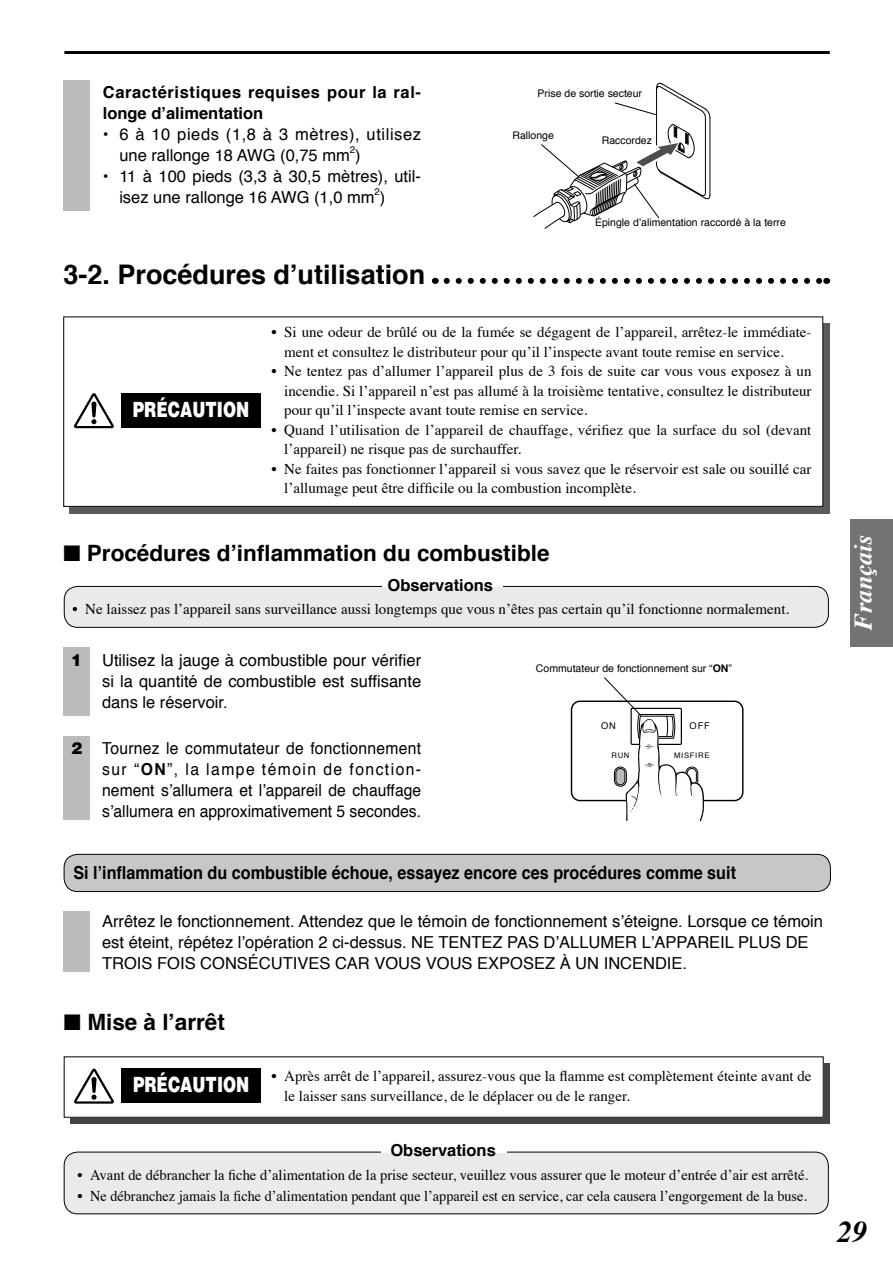
<style>
.page{position:relative;width:893px;height:1263px;background:#fff}
.page>*{position:absolute;margin:0;border:0;box-sizing:border-box;transform-origin:0 0}
.t1{font:italic 700 30px "Times";color:#000}
.t2{font:700 27px "Helvetica";color:#000}
.t3{font:italic 700 25.5px "Times";color:#fff}
.t4{font:700 22.5px "Helvetica";color:#000}
.t5{font:900 21px "Helvetica";color:#fff;scale:.75 1}
.t6{font:700 18px "Helvetica";color:#000;scale:.9 1}
.t7{font:16.5px/21px "Helvetica";color:#000}
.t8{font:16.5px/21px "Helvetica";color:#000;text-align:justify;scale:.95 1}
.t9{font:16.5px/21px "Helvetica";letter-spacing:.035em;color:#000}
.t10{font:700 16.5px/21px "Helvetica";letter-spacing:.035em;color:#000}
.t11{font:700 16.5px "Helvetica";color:#000}
.t12{font:15px/19.5px "Times";color:#000}
.t13{font:10.5px "Helvetica";color:#000}
.t14{font:9.6px "Helvetica";color:#000}
.t15{font:9.3px "Helvetica";color:#000}
.t16{font:7.65px "Helvetica";letter-spacing:.1em;color:#000}
.s1{font-weight:900}
.s2{font-weight:700}
</style>
<div class="page">
<div style="left:851px;top:519px;width:42px;height:127px;background:#737373"></div>
<hr style="left:64px;top:51px;width:766px;height:3px;background:#000">
<div style="left:64px;top:81px;width:26px;height:130px;background:#bbb"></div>
<svg style="left:533px;top:82px;width:178px;height:147px"></svg>
<svg style="left:447px;top:278px;width:373px;height:6px"></svg>
<svg style="left:69px;top:323px;width:760px;height:190px;background:#535353"></svg>
<div style="left:64px;top:317px;width:759px;height:189px;background:#fff"></div>
<svg style="left:74px;top:393px;width:40px;height:35px"></svg>
<div style="left:121px;top:393px;width:140px;height:34px;background:#000"></div>
<div style="left:64px;top:1151px;width:764px;height:62px;background:#eaeaea;border-radius:14px"></div>
<div style="left:64px;top:1151px;width:765px;height:63px;border:1px solid #000;border-radius:14px"></div>
<div style="left:381px;top:1140px;width:126px;height:13px;background:#fff"></div>
<div style="left:70px;top:1062px;width:759px;height:61px;background:#434343"></div>
<div style="left:64px;top:1056px;width:759px;height:61px;background:#fff"></div>
<div style="left:121px;top:1068px;width:140px;height:34px;background:#000"></div>
<svg style="left:74px;top:1068px;width:40px;height:35px"></svg>
<div style="left:64px;top:648px;width:26px;height:68px;background:#bbb"></div>
<div style="left:64px;top:736px;width:26px;height:83px;background:#bbb"></div>
<div style="left:571px;top:700px;width:172px;height:101px;border:1px solid #000;border-radius:8px"></div>
<svg style="left:603px;top:677px;width:102px;height:143px"></svg>
<div style="left:64px;top:854px;width:766px;height:37px;background:#c7c7c7;border-radius:13px"></div>
<div style="left:64px;top:854px;width:767px;height:37px;border:1px solid #000;border-radius:13px"></div>
<div style="left:64px;top:586px;width:764px;height:41px;background:#eaeaea;border-radius:14px"></div>
<div style="left:64px;top:586px;width:765px;height:41px;border:1px solid #000;border-radius:14px"></div>
<div style="left:382px;top:574px;width:120px;height:13px;background:#fff"></div>
<div style="left:64px;top:911px;width:26px;height:60px;background:#bbb"></div>
<p class="t10" style="left:103px;top:83px;width:320px">Caractéristiques requises pour la ral&shy;longe d’alimentation</p>
<p class="t9" style="left:119px;top:125px;width:303px;text-indent:-16px">• 6 à 10 pieds (1,8 à 3 mètres), utilisez une rallonge 18 AWG (0,75 mm )</p>
<p class="t14" style="left:350px;top:146px;width:7px">2</p>
<p class="t7" style="left:119px;top:167px;width:303px;text-indent:-17px">• 11 à 100 pieds (3,3 à 30,5 mètres), util&shy;isez une rallonge 16 AWG (1,0 mm )</p>
<p class="t14" style="left:375px;top:188px;width:7px">2</p>
<h2 class="t2" style="left:64px;top:263px;width:363px">3-2. Procédures d’utilisation</h2>
<p class="t13" style="left:538px;top:89px;width:106px">Prise de sortie secteur</p>
<p class="t13" style="left:512px;top:131px;width:43px">Rallonge</p>
<p class="t13" style="left:602px;top:136px;width:52px">Raccordez</p>
<p class="t13" style="left:595px;top:218px;width:192px">Épingle d’alimentation raccordé à la terre</p>
<h3 class="t5" style="left:133px;top:402px;width:157px">PRÉCAUTION</h3>
<p class="t12" style="left:284px;top:323px;width:529px;text-indent:-13px">• Si une odeur de brûlé ou de la fumée se dégagent de l’appareil, arrêtez-le immédiate&shy;ment et consultez le distributeur pour qu’il l’inspecte avant toute remise en service.</p>
<p class="t12" style="left:284px;top:362px;width:529px;text-align:justify;text-indent:-13px">• Ne tentez pas d’allumer l’appareil plus de 3 fois de suite car vous vous exposez à un incendie. Si l’appareil n’est pas allumé à la troisième tentative, consultez le distributeur pour qu’il l’inspecte avant toute remise en service.</p>
<p class="t12" style="left:284px;top:421px;width:529px;text-indent:-13px">• Quand l’utilisation de l’appareil de chauffage, vérifiez que la surface du sol (devant l’appareil) ne risque pas de surchauffer.</p>
<p class="t12" style="left:284px;top:460px;width:529px;text-indent:-13px">• Ne faites pas fonctionner l’appareil si vous savez que le réservoir est sale ou souillé car l’allumage peut être difficile ou la combustion incomplète.</p>
<h3 class="t4" style="left:64px;top:543px;width:487px">■ Procédures d’inflammation du combustible</h3>
<p class="t11" style="left:388px;top:578px;width:107px">Observations</p>
<p class="t12" style="left:73px;top:600px;width:718px">• Ne laissez pas l’appareil sans surveillance aussi longtemps que vous n’êtes pas certain qu’il fonctionne normalement.</p>
<p class="t7" style="left:102px;top:651px;width:321px;text-align:justify;text-indent:-31px"><span class="s1">1</span> Utilisez la jauge à combustible pour vérifier si la quantité de combustible est suffisante dans le réservoir.</p>
<p class="t8" style="left:102px;top:738px;width:337px;text-indent:-31px"><span class="s1">2</span> Tournez le commutateur de fonctionnement sur “<span class="s2">ON</span>”, la lampe témoin de fonction&shy;nement s’allumera et l’appareil de chauffage s’allumera en approximativement 5 secondes.</p>
<p class="t13" style="left:536px;top:664px;width:198px">Commutateur de fonctionnement sur “<span class="s2">ON</span>”</p>
<p class="t15" style="left:601px;top:721px;width:16px">ON</p>
<p class="t15" style="left:689px;top:721px;width:22px">OFF</p>
<p class="t16" style="left:611px;top:752px;width:19px">RUN</p>
<p class="t16" style="left:674px;top:752px;width:37px">MISFIRE</p>
<h3 class="t3" style="left:853px;top:630px;width:96px;rotate:-90deg">Français</h3>
<p class="t6" style="left:73px;top:864px;width:738px">Si l’inflammation du combustible échoue, essayez encore ces procédures comme suit</p>
<p class="t7" style="left:102px;top:912px;width:722px">Arrêtez le fonctionnement. Attendez que le témoin de fonctionnement s’éteigne. Lorsque ce témoin est éteint, répétez l’opération 2 ci-dessus. NE TENTEZ PAS D’ALLUMER L’APPAREIL PLUS DE<br>TROIS FOIS CONSÉCUTIVES CAR VOUS VOUS EXPOSEZ À UN INCENDIE.</p>
<h3 class="t4" style="left:64px;top:1012px;width:162px">■ Mise à l’arrêt</h3>
<h3 class="t5" style="left:133px;top:1077px;width:157px">PRÉCAUTION</h3>
<p class="t12" style="left:284px;top:1067px;width:529px;text-indent:-13px">• Après arrêt de l’appareil, assurez-vous que la flamme est complètement éteinte avant de le laisser sans surveillance, de le déplacer ou de le ranger.</p>
<p class="t11" style="left:390px;top:1143px;width:107px">Observations</p>
<p class="t12" style="left:77px;top:1165px;width:732px">• Avant de débrancher la fiche d’alimentation de la prise secteur, veuillez vous assurer que le moteur d’entrée d’air est arrêté.</p>
<p class="t12" style="left:77px;top:1186px;width:731px">• Ne débranchez jamais la fiche d’alimentation pendant que l’appareil est en service, car cela causera l’engorgement de la buse.</p>
<h1 class="t1" style="left:838px;top:1218px;width:31px">29</h1>
</div>
